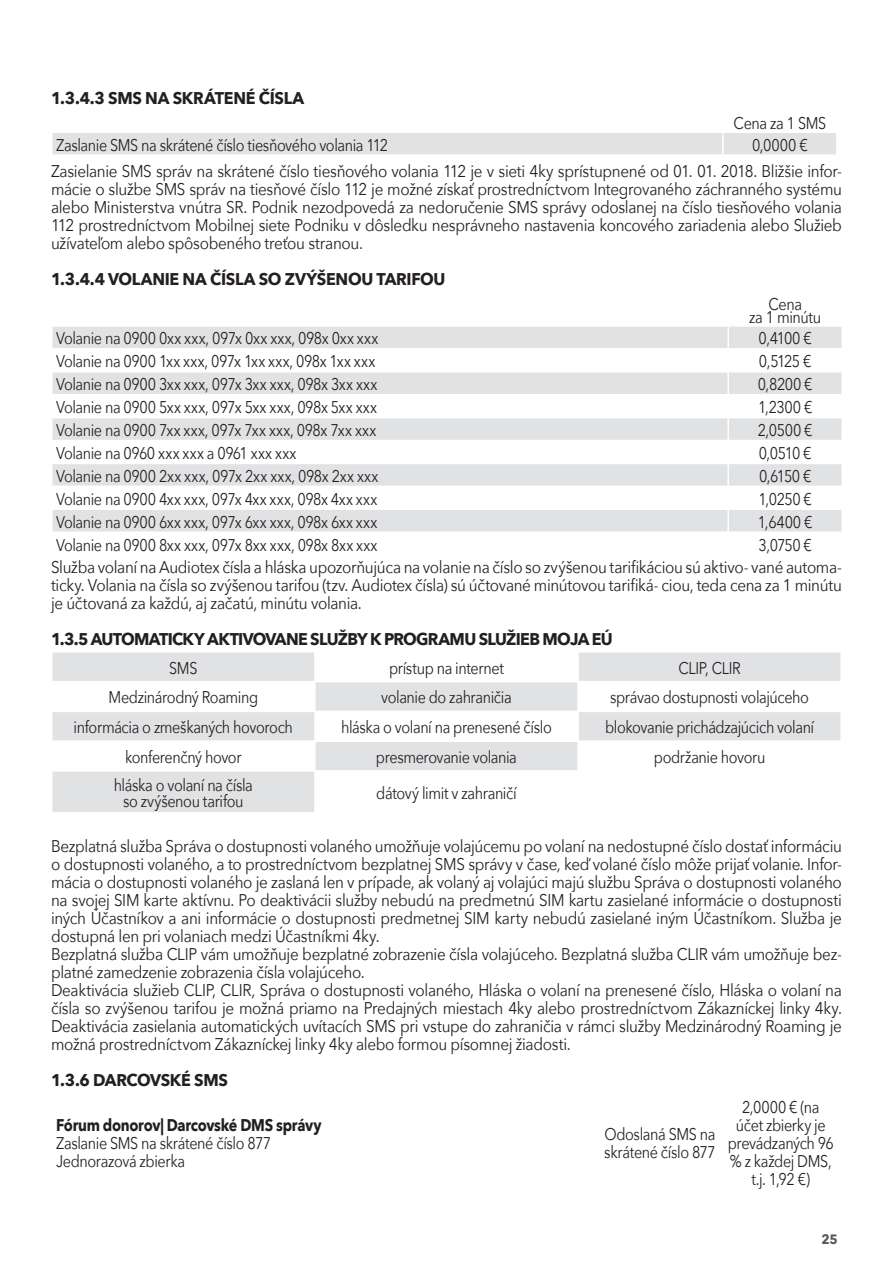
<style>
.page{position:relative;width:893px;height:1263px;background:#fff}
.page>*{position:absolute;margin:0;border:0;box-sizing:border-box;transform-origin:0 0}
.t1{font:16.95px/18px "Avenir Next";letter-spacing:-.025em;color:#231f20;scale:.9 1}
.t2{font:16.95px/18px "Avenir Next";letter-spacing:-.025em;color:#231f20;scale:.85 1}
.t3{font:700 16.95px "Avenir Next";letter-spacing:-.02em;color:#231f20;scale:.95 1}
.t4{font:700 16.95px "Avenir Next";letter-spacing:-.045em;color:#231f20;scale:.95 1}
.t5{font:700 16.95px "Avenir Next";letter-spacing:-.02em;color:#231f20;scale:.85 1}
.t6{font:700 13.5px "Avenir Next";color:#57585a;scale:.95 1}
</style>
<div class="page">
<div style="left:53px;top:133px;width:783px;height:21px;background:#e1e2e4"></div>
<hr style="left:722px;top:133px;width:2px;height:21px;background:#fff">
<div style="left:53px;top:327px;width:788px;height:21px;background:#e1e2e4"></div>
<svg style="left:53px;top:373px;width:788px;height:158px;fill:#e1e2e4"></svg>
<hr style="left:727px;top:327px;width:2px;height:21px;background:#fff">
<hr style="left:727px;top:373px;width:2px;height:21px;background:#fff">
<hr style="left:51px;top:394px;width:677px;height:1px;background:#fff">
<hr style="left:728px;top:394px;width:115px;height:1px;background:#fff">
<hr style="left:727px;top:395px;width:2px;height:22px;background:#fff">
<hr style="left:51px;top:417px;width:677px;height:1px;background:#fff">
<hr style="left:728px;top:417px;width:115px;height:1px;background:#fff">
<hr style="left:727px;top:418px;width:2px;height:22px;background:#fff">
<hr style="left:51px;top:440px;width:677px;height:1px;background:#fff">
<hr style="left:728px;top:440px;width:115px;height:1px;background:#fff">
<hr style="left:727px;top:441px;width:2px;height:22px;background:#fff">
<hr style="left:51px;top:463px;width:677px;height:1px;background:#fff">
<hr style="left:728px;top:463px;width:115px;height:1px;background:#fff">
<hr style="left:727px;top:464px;width:2px;height:22px;background:#fff">
<hr style="left:51px;top:486px;width:677px;height:1px;background:#fff">
<hr style="left:728px;top:486px;width:115px;height:1px;background:#fff">
<hr style="left:727px;top:487px;width:2px;height:21px;background:#fff">
<hr style="left:51px;top:508px;width:677px;height:2px;background:#fff">
<hr style="left:728px;top:508px;width:115px;height:2px;background:#fff">
<hr style="left:727px;top:510px;width:2px;height:21px;background:#fff">
<svg style="left:53px;top:653px;width:787px;height:159px"></svg>
<hr style="left:314px;top:653px;width:2px;height:28px;background:#fff">
<hr style="left:51px;top:681px;width:264px;height:1px;background:#fff">
<hr style="left:315px;top:681px;width:263px;height:1px;background:#fff">
<hr style="left:314px;top:682px;width:2px;height:29px;background:#fff">
<hr style="left:578px;top:681px;width:264px;height:1px;background:#fff">
<hr style="left:51px;top:711px;width:264px;height:1px;background:#fff">
<hr style="left:315px;top:711px;width:263px;height:1px;background:#fff">
<hr style="left:314px;top:712px;width:2px;height:28px;background:#fff">
<hr style="left:578px;top:711px;width:264px;height:1px;background:#fff">
<hr style="left:51px;top:740px;width:264px;height:2px;background:#fff">
<hr style="left:315px;top:740px;width:263px;height:2px;background:#fff">
<hr style="left:314px;top:742px;width:2px;height:28px;background:#fff">
<hr style="left:578px;top:740px;width:264px;height:2px;background:#fff">
<hr style="left:51px;top:770px;width:264px;height:2px;background:#fff">
<hr style="left:315px;top:770px;width:263px;height:2px;background:#fff">
<hr style="left:314px;top:772px;width:2px;height:40px;background:#fff">
<hr style="left:578px;top:770px;width:264px;height:2px;background:#fff">
<hr style="left:577px;top:653px;width:2px;height:28px;background:#fff">
<hr style="left:577px;top:682px;width:2px;height:29px;background:#fff">
<hr style="left:577px;top:712px;width:2px;height:28px;background:#fff">
<hr style="left:577px;top:742px;width:2px;height:28px;background:#fff">
<hr style="left:577px;top:772px;width:2px;height:40px;background:#fff">
<p class="t3" style="left:51px;top:83px;width:268px">1.3.4.3 SMS NA SKRÁTENÉ ČÍSLA</p>
<p class="t2" style="left:734px;top:114px;width:110px">Cena za 1 SMS</p>
<p class="t2" style="left:56px;top:135px;width:392px">Zaslanie SMS na skrátené číslo tiesňového volania 112</p>
<p class="t2" style="left:51px;top:131px;width:932px;line-height:26.4px;text-indent:701px">0,0000 €<br>Zasielanie SMS správ na skrátené číslo tiesňového volania 112 je v sieti 4ky sprístupnené od 01. 01. 2018. Bližšie infor-</p>
<p class="t1" style="left:51px;top:179px;width:880px;text-align:justify">mácie o službe SMS správ na tiesňové číslo 112 je možné získať prostredníctvom Integrovaného záchranného systému alebo Ministerstva vnútra SR. Podnik nezodpovedá za nedoručenie SMS správy odoslanej na číslo tiesňového volania 112 prostredníctvom Mobilnej siete Podniku v dôsledku nesprávneho nastavenia koncového zariadenia alebo Služieb užívateľom alebo spôsobeného treťou stranou.</p>
<p class="t3" style="left:51px;top:264px;width:417px">1.3.4.4 VOLANIE NA ČÍSLA SO ZVÝŠENOU TARIFOU</p>
<p class="t2" style="left:749px;top:297px;width:86px;line-height:12.8px;text-align:center">Cena<br>za 1 minútu</p>
<p class="t2" style="left:56px;top:329px;width:381px">Volanie na 0900 0xx xxx, 097x 0xx xxx, 098x 0xx xxx</p>
<p class="t2" style="left:759px;top:329px;width:64px">0,4100 €</p>
<p class="t2" style="left:56px;top:352px;width:377px">Volanie na 0900 1xx xxx, 097x 1xx xxx, 098x 1xx xxx</p>
<p class="t2" style="left:759px;top:352px;width:63px">0,5125 €</p>
<p class="t2" style="left:56px;top:375px;width:380px">Volanie na 0900 3xx xxx, 097x 3xx xxx, 098x 3xx xxx</p>
<p class="t2" style="left:758px;top:375px;width:66px">0,8200 €</p>
<p class="t2" style="left:56px;top:397px;width:379px">Volanie na 0900 5xx xxx, 097x 5xx xxx, 098x 5xx xxx</p>
<p class="t2" style="left:758px;top:397px;width:66px">1,2300 €</p>
<p class="t2" style="left:56px;top:420px;width:378px">Volanie na 0900 7xx xxx, 097x 7xx xxx, 098x 7xx xxx</p>
<p class="t2" style="left:758px;top:420px;width:66px">2,0500 €</p>
<p class="t2" style="left:56px;top:443px;width:284px">Volanie na 0960 xxx xxx a 0961 xxx xxx</p>
<p class="t2" style="left:759px;top:443px;width:64px">0,0510 €</p>
<p class="t2" style="left:56px;top:466px;width:381px">Volanie na 0900 2xx xxx, 097x 2xx xxx, 098x 2xx xxx</p>
<p class="t2" style="left:759px;top:466px;width:63px">0,6150 €</p>
<p class="t2" style="left:56px;top:489px;width:379px">Volanie na 0900 4xx xxx, 097x 4xx xxx, 098x 4xx xxx</p>
<p class="t2" style="left:758px;top:489px;width:64px">1,0250 €</p>
<p class="t2" style="left:56px;top:512px;width:380px">Volanie na 0900 6xx xxx, 097x 6xx xxx, 098x 6xx xxx</p>
<p class="t2" style="left:758px;top:512px;width:66px">1,6400 €</p>
<p class="t2" style="left:56px;top:535px;width:380px">Volanie na 0900 8xx xxx, 097x 8xx xxx, 098x 8xx xxx</p>
<p class="t2" style="left:51px;top:533px;width:932px;line-height:22.5px;text-indent:707px">3,0750 €<br>Služba volaní na Audiotex čísla a hláska upozorňujúca na volanie na číslo so zvýšenou tarifikáciou sú aktivo- vané automa-</p>
<p class="t1" style="left:51px;top:575px;width:880px">ticky. Volania na čísla so zvýšenou tarifou (tzv. Audiotex čísla) sú účtované minútovou tarifiká- ciou, teda cena za 1 minútu je účtovaná za každú, aj začatú, minútu volania.</p>
<p class="t4" style="left:51px;top:624px;width:593px">1.3.5 AUTOMATICKY AKTIVOVANE SLUŽBY K PROGRAMU SLUŽIEB MOJA EÚ</p>
<p class="t2" style="left:169px;top:658px;width:35px">SMS</p>
<p class="t2" style="left:389px;top:658px;width:137px">prístup na internet</p>
<p class="t2" style="left:678px;top:658px;width:75px">CLIP, CLIR</p>
<p class="t2" style="left:109px;top:688px;width:177px">Medzinárodný Roaming</p>
<p class="t2" style="left:381px;top:688px;width:155px">volanie do zahraničia</p>
<p class="t2" style="left:610px;top:688px;width:236px">správao dostupnosti volajúceho</p>
<p class="t2" style="left:74px;top:718px;width:260px">informácia o zmeškaných hovoroch</p>
<p class="t2" style="left:341px;top:718px;width:249px">hláska o volaní na prenesené číslo</p>
<p class="t2" style="left:605px;top:718px;width:248px">blokovanie prichádzajúcich volaní</p>
<p class="t2" style="left:125px;top:747px;width:138px">konferenčný hovor</p>
<p class="t2" style="left:376px;top:747px;width:167px">presmerovanie volania</p>
<p class="t2" style="left:654px;top:747px;width:133px">podržanie hovoru</p>
<p class="t2" style="left:114px;top:776px;width:165px;line-height:16.5px;text-align:center">hláska o volaní na čísla so zvýšenou tarifou</p>
<p class="t2" style="left:376px;top:783px;width:167px">dátový limit v zahraničí</p>
<p class="t1" style="left:51px;top:836px;width:880px">Bezplatná služba Správa o dostupnosti volaného umožňuje volajúcemu po volaní na nedostupné číslo dostať informáciu o dostupnosti volaného, a to prostredníctvom bezplatnej SMS správy v čase, keď volané číslo môže prijať volanie. Infor&shy;mácia o dostupnosti volaného je zaslaná len v prípade, ak volaný aj volajúci majú službu Správa o dostupnosti volaného na svojej SIM karte aktívnu. Po deaktivácii služby nebudú na predmetnú SIM kartu zasielané informácie o dostupnosti iných Účastníkov a ani informácie o dostupnosti predmetnej SIM karty nebudú zasielané iným Účastníkom. Služba je dostupná len pri volaniach medzi Účastníkmi 4ky.<br>Bezplatná služba CLIP vám umožňuje bezplatné zobrazenie čísla volajúceho. Bezplatná služba CLIR vám umožňuje bez&shy;platné zamedzenie zobrazenia čísla volajúceho.<br>Deaktivácia služieb CLIP, CLIR, Správa o dostupnosti volaného, Hláska o volaní na prenesené číslo, Hláska o volaní na čísla so zvýšenou tarifou je možná priamo na Predajných miestach 4ky alebo prostredníctvom Zákazníckej linky 4ky.<br>Deaktivácia zasielania automatických uvítacích SMS pri vstupe do zahraničia v rámci služby Medzinárodný Roaming je možná prostredníctvom Zákazníckej linky 4ky alebo formou písomnej žiadosti.</p>
<p class="t3" style="left:51px;top:1065px;width:188px">1.3.6 DARCOVSKÉ SMS</p>
<p class="t5" style="left:56px;top:1110px;width:314px">Fórum donorov| Darcovské DMS správy</p>
<p class="t2" style="left:56px;top:1133px;width:255px">Zaslanie SMS na skrátené číslo 877<br>Jednorazová zbierka</p>
<p class="t2" style="left:604px;top:1124px;width:133px">Odoslaná SMS na skrátené číslo 877</p>
<p class="t2" style="left:728px;top:1097px;width:126px;text-align:center">2,0000 € (na účet zbierky je prevádzaných 96 % z každej DMS, t.j. 1,92 €)</p>
<p class="t6" style="left:822px;top:1228px;width:18px">25</p>
</div>
